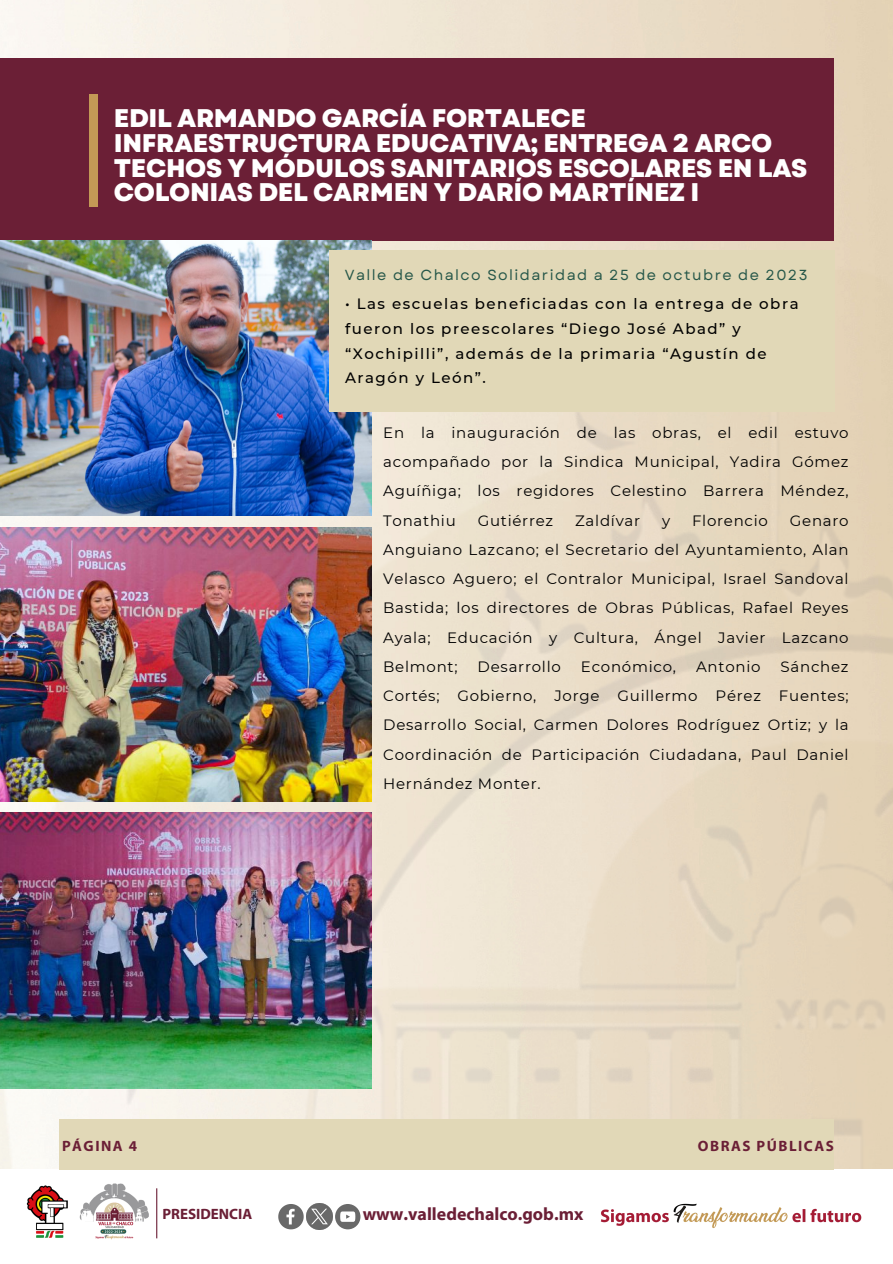
<style>
.page{position:relative;width:893px;height:1264px;background:#fff}
.page>*{position:absolute;margin:0;border:0;box-sizing:border-box;transform-origin:0 0}
.t1{font:800 25.5px/24.8px "Garet";letter-spacing:-.015em;color:#fff}
.t2{font:700 17.85px "Myriad Pro";color:#6b1f36}
.t3{font:15px/29.2px "Montserrat";letter-spacing:.05em;color:#000;text-align:justify}
.t4{font:500 15px/24.8px "Montserrat";letter-spacing:.1em;color:#000}
.t5{font:700 15px "Myriad Pro";letter-spacing:.1em;color:#6b1f36}
.t6{font:700 15px "Myriad Pro";color:#6b1f36}
.t7{font:14.55px "Garet";letter-spacing:.1em;color:#265749}
</style>
<div class="page">
<img style="left:0;top:0;width:892px;height:241px">
<img style="left:0;top:241px;width:892px;height:928px">
<div style="left:0;top:59px;width:833px;height:182px;background:#6b1f36"></div>
<div style="left:89px;top:94px;width:9px;height:112px;background:#c39956"></div>
<img style="left:27px;top:1185px;width:41px;height:53px">
<img style="left:79px;top:1183px;width:79px;height:57px">
<hr style="left:156px;top:1188px;width:1px;height:50px;background:#6b1f36">
<img style="left:600px;top:1203px;width:262px;height:25px">
<div style="left:59px;top:1118px;width:774px;height:51px;background:#e1d8b7"></div>
<img style="left:0;top:240px;width:371px;height:276px">
<img style="left:0;top:527px;width:371px;height:274px">
<img style="left:0;top:812px;width:371px;height:276px">
<div style="left:329px;top:250px;width:505px;height:162px;background:#e1d8b7"></div>
<svg style="left:278px;top:1204px;width:25px;height:25px"></svg>
<svg style="left:335px;top:1204px;width:25px;height:25px"></svg>
<img style="left:307px;top:1203px;width:25px;height:26px">
<p class="t1" style="left:114px;top:106px;width:695px">EDIL ARMANDO GARCÍA FORTALECE INFRAESTRUCTURA EDUCATIVA; ENTREGA 2 ARCO TECHOS Y MÓDULOS SANITARIOS ESCOLARES EN LAS COLONIAS DEL CARMEN Y DARÍO MARTÍNEZ I</p>
<p class="t7" style="left:345px;top:264px;width:464px">Valle de Chalco Solidaridad a 25 de octubre de 2023</p>
<p class="t4" style="left:345px;top:291px;width:455px">• Las escuelas beneficiadas con la entrega de obra fueron los preescolares “Diego José Abad” y “Xochipilli”, además de la primaria “Agustín de Aragón y León”.</p>
<p class="t3" style="left:383px;top:418px;width:467px">En la inauguración de las obras, el edil estuvo acompañado por la Sindica Municipal, Yadira Gómez Aguíñiga; los regidores Celestino Barrera Méndez, Tonathiu</p>
<p class="t3" style="left:477px;top:505px;width:77px">Gutiérrez</p>
<p class="t3" style="left:575px;top:505px;width:67px">Zaldívar</p>
<p class="t3" style="left:662px;top:505px;width:10px">y</p>
<p class="t3" style="left:692px;top:505px;width:77px">Florencio</p>
<p class="t3" style="left:383px;top:505px;width:467px;text-indent:406px">Genaro Anguiano Lazcano; el Secretario del Ayuntamiento, Alan Velasco Aguero; el Contralor Municipal, Israel Sandoval Bastida; los directores de Obras Públicas, Rafael Reyes Ayala; Educación y Cultura, Ángel Javier Lazcano Belmont;</p>
<p class="t3" style="left:383px;top:652px;width:467px;text-indent:397px">Sánchez Cortés; Gobierno, Jorge Guillermo Pérez Fuentes; Desarrollo Social, Carmen Dolores Rodríguez Ortiz; y la Coordinación de Participación Ciudadana, Paul Daniel Hernández Monter.</p>
<p class="t3" style="left:477px;top:652px;width:85px">Desarrollo</p>
<p class="t3" style="left:581px;top:652px;width:97px">Económico,</p>
<p class="t3" style="left:696px;top:652px;width:66px">Antonio</p>
<p class="t5" style="left:62px;top:1139px;width:77px">PÁGINA 4</p>
<p class="t5" style="left:697px;top:1139px;width:137px">OBRAS PÚBLICAS</p>
<p class="t6" style="left:162px;top:1208px;width:91px">PRESIDENCIA</p>
<p class="t2" style="left:362px;top:1206px;width:222px">www.valledechalco.gob.mx</p>
</div>
